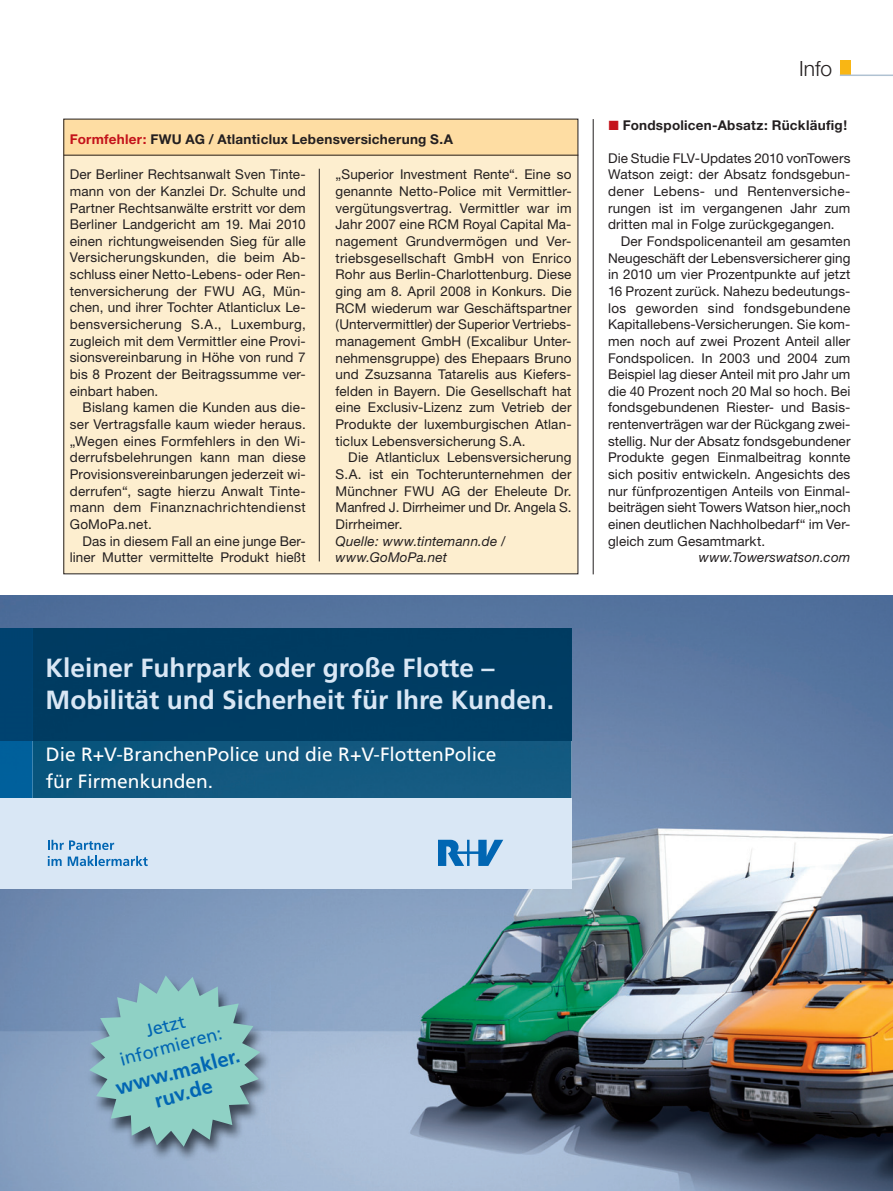
<style>
.page{position:relative;width:893px;height:1191px;background:#fff}
.page>*{position:absolute;margin:0;border:0;box-sizing:border-box;transform-origin:0 0}
.t1{font:700 26.25px/31.5px "Frutiger";color:#d9e7f5}
.t2{font:300 21px "Helvetica Neue";color:#231f20}
.t3{font:700 20.25px/22.5px "Frutiger";color:#0166b3;text-align:center}
.t4{font:19.2px/26.4px "Frutiger";color:#fff}
.t5{font:18px/21px "Frutiger";color:#0166b3;text-align:center}
.t6{font:13.5px/16.6px "Helvetica Neue";letter-spacing:.01em;color:#231f20;text-align:justify}
.t7{font:700 13.5px "Helvetica Neue";letter-spacing:.02em;color:#231f20}
.t8{font:italic 13.5px/16.6px "Helvetica Neue";letter-spacing:.01em;color:#231f20}
.s1{color:#c4121a}
.s2{font-family:"BB Sonderzeichen";font-weight:400;color:#c4121a}
</style>
<div class="page">
<div style="left:64px;top:147px;width:514px;height:426px;background:#fdeecf"></div>
<div style="left:840px;top:60px;width:10px;height:15px;background:#f9b614"></div>
<hr style="left:840px;top:75px;width:53px;height:1px;background:#b0c2d2">
<hr style="left:593px;top:119px;width:1px;height:455px;background:#231f20">
<img style="left:0;top:595px;width:893px;height:596px">
<img style="left:84px;top:975px;width:186px;height:185px">
<svg style="left:89px;top:975px;width:171px;height:171px;background:#88babc"></svg>
<img style="left:0;top:629px;width:571px;height:169px">
<div style="left:0;top:740px;width:33px;height:58px;background:#00609c"></div>
<div style="left:0;top:798px;width:571px;height:91px;background:#d9e7f5"></div>
<svg style="left:48px;top:839px;width:66px;height:11px"></svg>
<svg style="left:48px;top:856px;width:14px;height:10px"></svg>
<svg style="left:68px;top:856px;width:80px;height:10px"></svg>
<svg style="left:438px;top:839px;width:65px;height:27px"></svg>
<div style="left:64px;top:119px;width:514px;height:37px;background:#fedda3"></div>
<hr style="left:319px;top:169px;width:1px;height:392px;background:#231f20">
<hr style="left:64px;top:155px;width:514px;height:1px;background:#231f20">
<p class="t7" style="left:70px;top:134px;width:385px"><span class="s1">Formfehler:</span> FWU AG / Atlanticlux Lebensversicherung S.A</p>
<p class="t6" style="left:70px;top:167px;width:238px">Der Berliner Rechtsanwalt Sven Tinte&shy;mann von der Kanzlei Dr. Schulte und Partner Rechtsanwälte erstritt vor dem Berliner Landgericht am 19. Mai 2010 einen richtungweisenden Sieg für alle Versicherungskunden, die beim Ab&shy;schluss einer Netto-Lebens- oder Ren&shy;tenversicherung der FWU AG, Mün&shy;chen, und ihrer Tochter Atlanticlux Le&shy;bensversicherung S.A., Luxemburg, zugleich mit dem Vermittler eine Provi&shy;sionsvereinbarung in Höhe von rund 7 bis 8 Prozent der Beitragssumme ver&shy;einbart haben.</p>
<p class="t6" style="left:70px;top:400px;width:238px;text-indent:13px">Bislang kamen die Kunden aus die&shy;ser Vertragsfalle kaum wieder heraus. „Wegen eines Formfehlers in den Wi&shy;derrufsbelehrungen kann man diese Provisionsvereinbarungen jederzeit wi&shy;derrufen“, sagte hierzu Anwalt Tinte&shy;mann dem Finanznachrichtendienst GoMoPa.net.</p>
<p class="t6" style="left:70px;top:534px;width:237px;text-align:right">Das in diesem Fall an eine junge Ber&shy;liner Mutter vermittelte Produkt hießt</p>
<p class="t6" style="left:336px;top:167px;width:238px">„Superior Investment Rente“. Eine so genannte Netto-Police mit Vermittler&shy;vergütungsvertrag. Vermittler war im Jahr 2007 eine RCM Royal Capital Ma&shy;nagement Grundvermögen und Ver&shy;triebsgesellschaft GmbH von Enrico Rohr aus Berlin-Charlottenburg. Diese ging am 8. April 2008 in Konkurs. Die RCM wiederum war Geschäftspartner (Untervermittler) der Superior Vertriebs&shy;management GmbH (Excalibur Unter&shy;nehmensgruppe) des Ehepaars Bruno und Zsuzsanna Tatarelis aus Kiefers&shy;felden in Bayern. Die Gesellschaft hat eine Exclusiv-Lizenz zum Vetrieb der Produkte der luxemburgischen Atlan&shy;ticlux Lebensversicherung S.A.</p>
<p class="t6" style="left:336px;top:450px;width:237px;text-indent:13px">Die Atlanticlux Lebensversicherung S.A. ist ein Tochterunternehmen der Münchner FWU AG der Eheleute Dr.<br>Manfred J. Dirrheimer und Dr. Angela S.<br>Dirrheimer.</p>
<p class="t8" style="left:336px;top:534px;width:172px">Quelle: www.tintemann.de / www.GoMoPa.net</p>
<h2 class="t2" style="left:799px;top:61px;width:35px">Info</h2>
<p class="t7" style="left:608px;top:120px;width:241px"><span class="s2">L</span> Fondspolicen-Absatz: Rückläufig!</p>
<p class="t6" style="left:608px;top:151px;width:244px">Die Studie FLV-Updates 2010 vonTowers Watson zeigt: der Absatz fondsgebun&shy;dener Lebens- und Rentenversiche&shy;rungen ist im vergangenen Jahr zum dritten mal in Folge zurückgegangen.</p>
<p class="t6" style="left:608px;top:234px;width:244px;text-indent:13px">Der Fondspolicenanteil am gesamten Neugeschäft der Lebensversicherer ging in 2010 um vier Prozentpunkte auf jetzt 16 Prozent zurück. Nahezu bedeutungs&shy;los geworden sind fondsgebundene Kapitallebens-Versicherungen. Sie kom&shy;men noch auf zwei Prozent Anteil aller Fondspolicen. In 2003 und 2004 zum Beispiel lag dieser Anteil mit pro Jahr um die 40 Prozent noch 20 Mal so hoch. Bei fondsgebundenen Riester- und Basis&shy;rentenverträgen war der Rückgang zwei&shy;stellig. Nur der Absatz fondsgebundener Produkte gegen Einmalbeitrag konnte sich positiv entwickeln. Angesichts des nur fünfprozentigen Anteils von Einmal&shy;beiträgen sieht Towers Watson hier„noch einen deutlichen Nachholbedarf“ im Ver&shy;gleich zum Gesamtmarkt.</p>
<p class="t8" style="left:699px;top:550px;width:153px">www.Towerswatson.com</p>
<h1 class="t1" style="left:46px;top:654px;width:510px">Kleiner Fuhrpark oder große Flotte –<br>Mobilität und Sicherheit für Ihre Kunden.</h1>
<h3 class="t4" style="left:46px;top:743px;width:452px">Die R+V-BranchenPolice und die R+V-FlottenPolice für Firmenkunden.</h3>
<h3 class="t5" style="left:112px;top:1030px;width:107px;rotate:-15deg">Jetzt informieren:</h3>
<h3 class="t3" style="left:114px;top:1078px;width:129px;rotate:-15deg">www.makler. ruv.de</h3>
</div>
